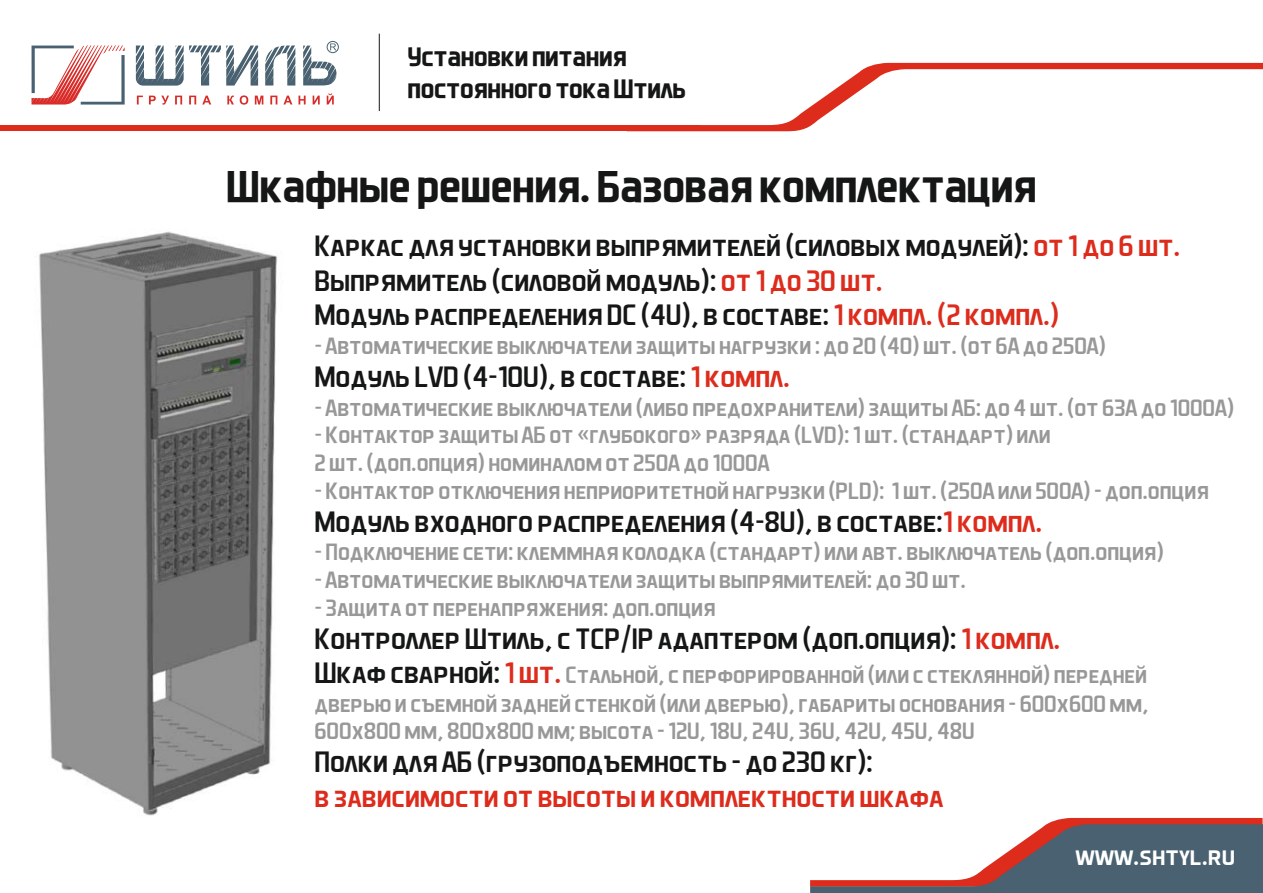
<style>
.page{position:relative;width:1263px;height:893px;background:#fff}
.page>*{position:absolute;margin:0;border:0;box-sizing:border-box;transform-origin:0 0}
.t1{font:700 45px "Aero Matics";color:#151616}
.t2{font:30px/34.3px "Aero Matics Display";color:#151616}
.t3{font:30px "Aero Matics Display";color:#dd2b1c}
.t4{font:700 27px/31.2px "Aero Matics";color:#151616}
.t5{font:27px "Aero Matics Display";color:#fff}
.t6{font:24px/28.2px "Aero Matics Display";color:#989899}
.s1{color:#dd2b1c}
.s2{font-size:30px;color:#151616}
.s3{font-size:30px;color:#dd2b1c}
</style>
<div class="page">
<div style="left:0;top:124px;width:699px;height:7px;background:#dd2b1c"></div>
<div style="left:0;top:112px;width:703px;height:13px;background:#fff"></div>
<svg style="left:626px;top:63px;width:637px;height:69px"></svg>
<svg style="left:810px;top:818px;width:453px;height:75px"></svg>
<hr style="left:379px;top:34px;width:1px;height:77px;background:#151616">
<div style="left:327px;top:41px;width:12px;height:12px;border:1px solid #496170;border-radius:50%"></div>
<svg style="left:136px;top:43px;width:200px;height:43px"></svg>
<svg style="left:137px;top:93px;width:197px;height:12px"></svg>
<svg style="left:32px;top:45px;width:93px;height:60px"></svg>
<img style="left:39px;top:231px;width:238px;height:585px">
<p class="t4" style="left:407px;top:44px;width:280px">Установки питания постоянного тока Штиль</p>
<h1 class="t1" style="left:226px;top:171px;width:811px">Шкафные решения. Базовая комплектация</h1>
<p class="t2" style="left:314px;top:229px;width:867px">Каркас для установки выпрямителей (силовых модулей): <span class="s1">от 1 до 6 шт.<br></span>Выпрямитель (силовой модуль): <span class="s1">от 1 до 30 шт.<br></span>Модуль распределения DC (4U), в составе:<span class="s1">1 компл. (2 компл.)</span></p>
<p class="t6" style="left:314px;top:332px;width:793px">- Автоматические выключатели защиты нагрузки : до 20 (40) шт. (от 6А до 250А)</p>
<p class="t2" style="left:314px;top:359px;width:477px">Модуль LVD (4-10U), в составе:<span class="s1">1 компл.</span></p>
<p class="t6" style="left:314px;top:393px;width:921px">- Автоматические выключатели (либо предохранители) защиты АБ: до 4 шт. (от 63А до 1000А)</p>
<p class="t6" style="left:314px;top:421px;width:737px;line-height:27.6px">- Контактор защиты АБ от «глубокого» разряда (LVD): 1 шт. (стандарт) или<br>2 шт. (доп.опция) номиналом от 250А до 1000А</p>
<p class="t6" style="left:314px;top:476px;width:896px">- Контактор отключения неприоритетной нагрузки (PLD): 1 шт. (250А или 500А) – доп.опция</p>
<p class="t2" style="left:314px;top:504px;width:729px">Модуль входного распределения (4-8U), в составе:<span class="s1">1 компл.</span></p>
<p class="t6" style="left:314px;top:538px;width:851px">- Подключение сети: клеммная колодка (стандарт) или авт. выключатель (доп.опция)</p>
<p class="t6" style="left:314px;top:566px;width:653px">- Автоматические выключатели защиты выпрямителей: до 30 шт.</p>
<p class="t6" style="left:314px;top:593px;width:402px">- Защита от перенапряжения: доп.опция</p>
<p class="t2" style="left:314px;top:621px;width:747px">Контроллер Штиль, с TCP/IP адаптером (доп.опция): <span class="s1">1 компл.</span></p>
<p class="t6" style="left:314px;top:661px;width:836px;text-align:justify"><span class="s2">Шкаф сварной:</span><span class="s3">1 шт.</span> Стальной, с перфорированной (или с стеклянной) передней дверью и съемной задней стенкой (или дверью), габариты основания – 600х600 мм, 600х800 мм, 800х800 мм; высота – 12U, 18U, 24U, 36U, 42U, 45U, 48U</p>
<p class="t2" style="left:314px;top:745px;width:560px">Полки для АБ (грузоподъемность – до 230 кг):</p>
<p class="t3" style="left:314px;top:779px;width:631px">в зависимости от высоты и комплектности шкафа</p>
<p class="t5" style="left:1075px;top:839px;width:161px">www.shtyl.ru</p>
</div>
